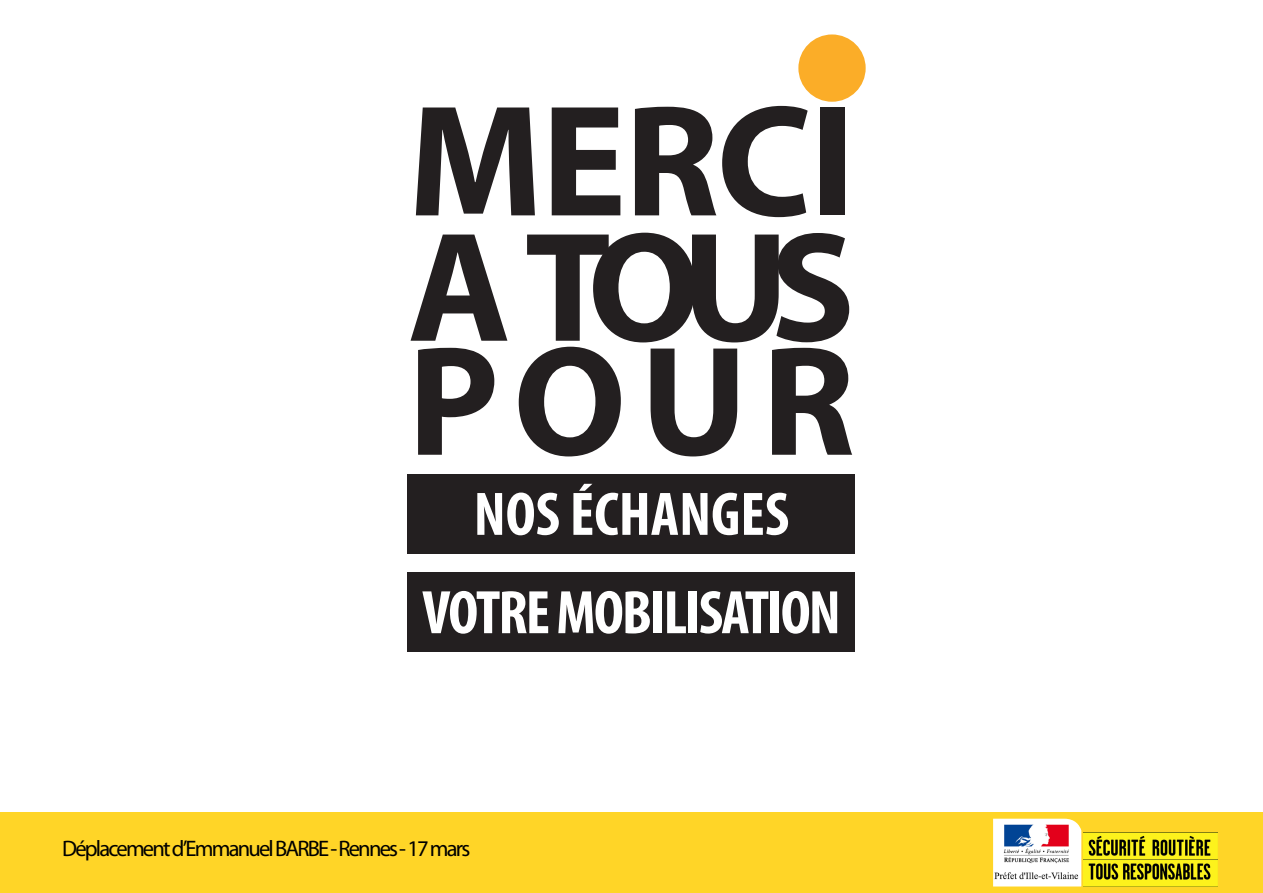
<style>
.page{position:relative;width:1263px;height:893px;background:#fff}
.page>*{position:absolute;margin:0;border:0;box-sizing:border-box;transform-origin:0 0}
.t1{font:700 160.05px "Myriad Pro";letter-spacing:-.015em;color:#231f20}
.t2{font:700 157.5px/114px "Myriad Pro";letter-spacing:-.015em;color:#231f20}
.t3{font:700 condensed 61.95px "Myriad Pro";letter-spacing:-.03em;color:#fff}
.t4{font:700 condensed 61.95px "Myriad Pro";color:#fff}
.t5{font:22.5px "Myriad Pro";letter-spacing:-.08em;color:#000}
</style>
<div class="page">
<div style="left:798px;top:34px;width:68px;height:68px;background:#fbad28;border-radius:50%"></div>
<div style="left:408px;top:474px;width:447px;height:79px;background:#231f20"></div>
<div style="left:408px;top:572px;width:447px;height:80px;background:#231f20"></div>
<div style="left:0;top:812px;width:1263px;height:81px;background:#ffd527"></div>
<img style="left:993px;top:819px;width:88px;height:67px">
<img style="left:1083px;top:832px;width:135px;height:54px">
<p class="t1" style="left:408px;top:57px;width:449px">MERCI</p>
<p class="t2" style="left:408px;top:226px;width:449px">A TOUS<br>POUR</p>
<p class="t4" style="left:474px;top:475px;width:317px">NOS ÉCHANGES</p>
<p class="t3" style="left:422px;top:574px;width:420px">VOTRE MOBILISATION</p>
<p class="t5" style="left:62px;top:834px;width:410px">Déplacement d’Emmanuel BARBE - Rennes - 17 mars</p>
</div>
